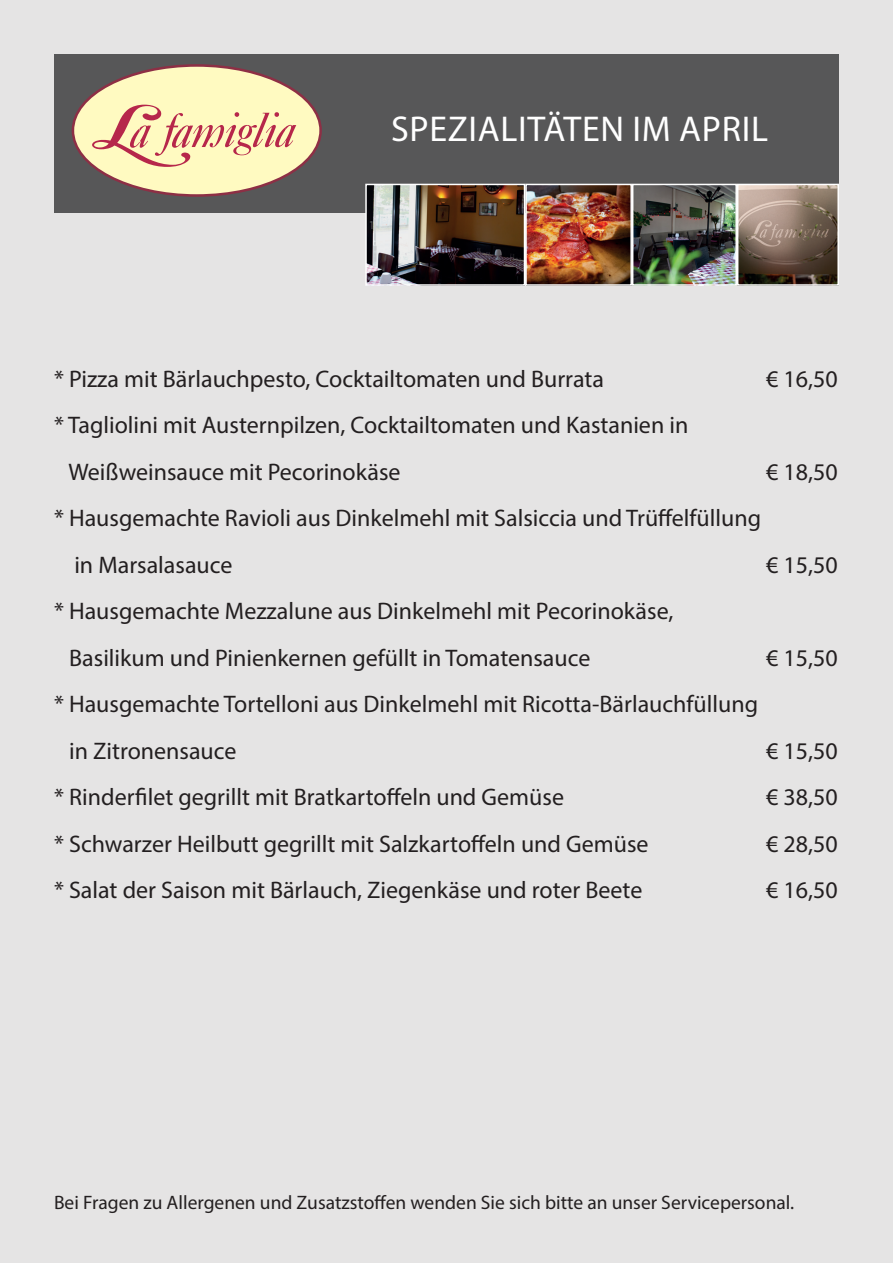
<style>
.page{position:relative;width:893px;height:1263px;background:#e5e4e4}
.page>*{position:absolute;margin:0;border:0;box-sizing:border-box;transform-origin:0 0}
.t1{font:36px "Myriad Pro";letter-spacing:.02em;color:#fff}
.t2{font:24px/46.5px "Myriad Pro";color:#231f20}
.t3{font:19.5px "Myriad Pro";color:#231f20}
</style>
<div class="page">
<div style="left:54px;top:54px;width:785px;height:158px;background:#575758"></div>
<div style="left:73px;top:65px;width:248px;height:130px;background:#fffac1;border-radius:50%"></div>
<svg style="left:92px;top:105px;width:204px;height:62px"></svg>
<img style="left:368px;top:187px;width:154px;height:96px">
<div style="left:365px;top:184px;width:160px;height:102px;border:2px solid #fff"></div>
<img style="left:528px;top:187px;width:101px;height:96px">
<div style="left:525px;top:184px;width:107px;height:102px;border:2px solid #fff"></div>
<img style="left:635px;top:187px;width:99px;height:96px">
<div style="left:632px;top:184px;width:105px;height:102px;border:2px solid #fff"></div>
<img style="left:740px;top:187px;width:96px;height:96px">
<div style="left:737px;top:184px;width:102px;height:102px;border:2px solid #fff"></div>
<h1 class="t1" style="left:391px;top:106px;width:379px">SPEZIALITÄTEN IM APRIL</h1>
<p class="t2" style="left:54px;top:355px;width:551px">* Pizza mit Bärlauchpesto, Cocktailtomaten und Burrata</p>
<p class="t2" style="left:766px;top:355px;width:73px">€ 16,50</p>
<p class="t2" style="left:68px;top:402px;width:621px;text-indent:-14px">* Tagliolini mit Austernpilzen, Cocktailtomaten und Kastanien in<br>Weißweinsauce mit Pecorinokäse</p>
<p class="t2" style="left:766px;top:448px;width:73px">€ 18,50</p>
<p class="t2" style="left:74px;top:495px;width:688px;text-indent:-20px">* Hausgemachte Ravioli aus Dinkelmehl mit Salsiccia und Trüffelfüllung in Marsalasauce</p>
<p class="t2" style="left:766px;top:541px;width:73px">€ 15,50</p>
<p class="t2" style="left:69px;top:588px;width:606px;text-indent:-15px">* Hausgemachte Mezzalune aus Dinkelmehl mit Pecorinokäse,<br>Basilikum und Pinienkernen gefüllt in Tomatensauce</p>
<p class="t2" style="left:69px;top:681px;width:690px;text-indent:-15px">* Hausgemachte Tortelloni aus Dinkelmehl mit Ricotta-Bärlauchfüllung in Zitronensauce</p>
<p class="t2" style="left:766px;top:634px;width:73px">€ 15,50</p>
<p class="t2" style="left:766px;top:727px;width:73px">€ 15,50</p>
<p class="t2" style="left:54px;top:774px;width:511px">* Rinderfilet gegrillt mit Bratkartoffeln und Gemüse</p>
<p class="t2" style="left:766px;top:774px;width:73px">€ 38,50</p>
<p class="t2" style="left:54px;top:820px;width:596px">* Schwarzer Heilbutt gegrillt mit Salzkartoffeln und Gemüse</p>
<p class="t2" style="left:766px;top:820px;width:73px">€ 28,50</p>
<p class="t2" style="left:54px;top:867px;width:590px">* Salat der Saison mit Bärlauch, Ziegenkäse und roter Beete</p>
<p class="t2" style="left:766px;top:867px;width:73px">€ 16,50</p>
<p class="t3" style="left:54px;top:1190px;width:742px">Bei Fragen zu Allergenen und Zusatzstoffen wenden Sie sich bitte an unser Servicepersonal.</p>
</div>
